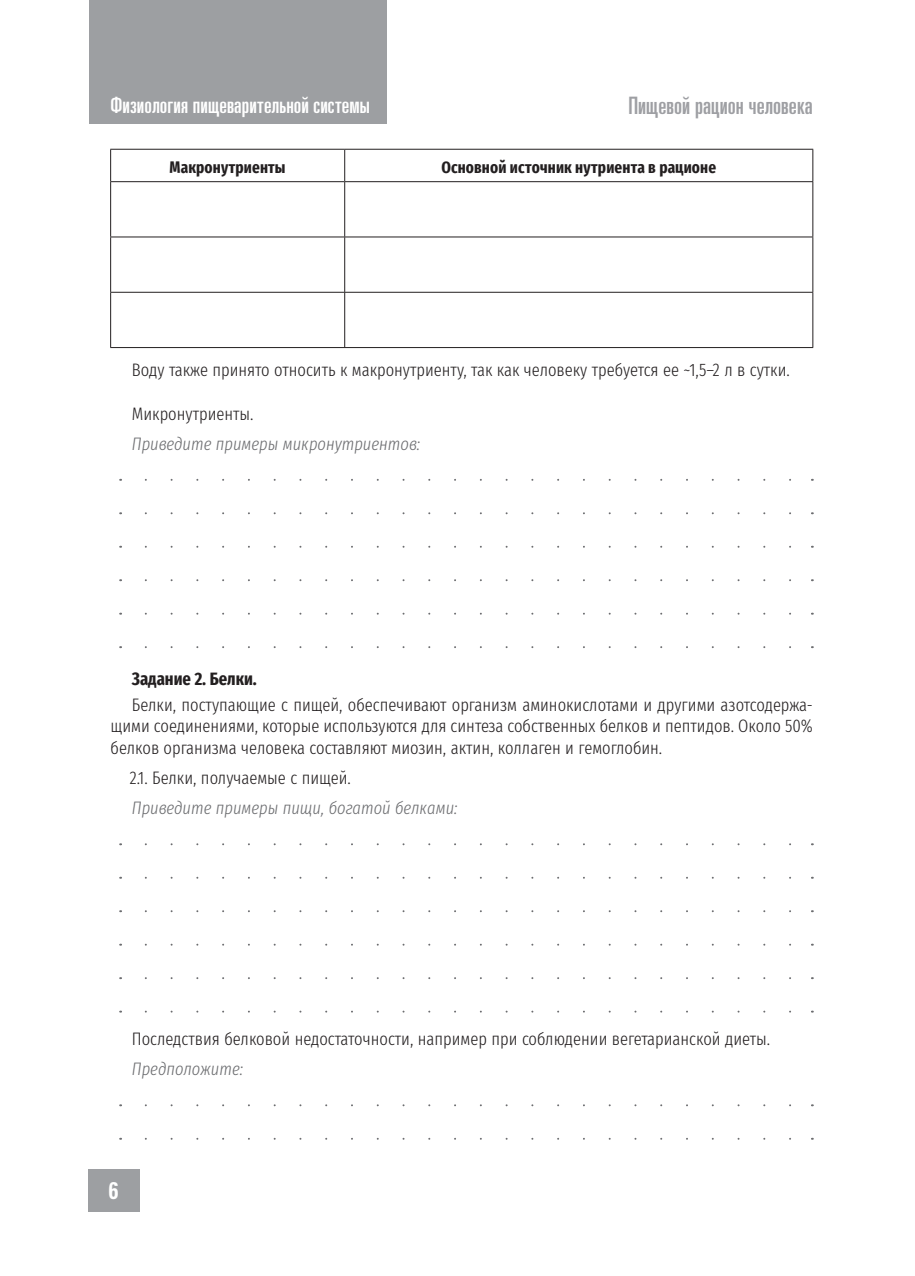
<style>
.page{position:relative;width:915px;height:1276px;background:#fff}
.page>*{position:absolute;margin:0;border:0;box-sizing:border-box;transform-origin:0 0}
.t1{font:ultra-condensed 24px "Partner";color:#9e9fa3}
.t2{font:700 24px "Partner Condensed";color:#fff;scale:.9 1}
.t3{font:ultra-condensed 22.5px "Partner";letter-spacing:.005em;color:#fff}
.t4{font:300 extra-condensed 18px/25.8px "Fira Sans";color:#231f20}
.t5{font:italic 300 extra-condensed 18px/30.2px "Fira Sans";color:#6c6d70}
.t6{font:700 extra-condensed 16.5px "Fira Sans";letter-spacing:.005em;color:#231f20}
.s1{font-style:normal;color:#231f20}
.s2{font-weight:700}
.s3{font-style:italic;color:#6c6d70}
</style>
<div class="page">
<div style="left:89px;top:0;width:298px;height:123px;background:#9d9fa2"></div>
<div style="left:88px;top:1169px;width:51px;height:43px;background:#9d9fa2"></div>
<svg style="left:146px;top:479px;width:645px;height:2px"></svg>
<svg style="left:146px;top:512px;width:645px;height:2px"></svg>
<svg style="left:146px;top:546px;width:645px;height:2px"></svg>
<svg style="left:146px;top:579px;width:645px;height:2px"></svg>
<svg style="left:146px;top:613px;width:645px;height:1px"></svg>
<svg style="left:146px;top:646px;width:645px;height:2px"></svg>
<svg style="left:146px;top:843px;width:645px;height:2px"></svg>
<svg style="left:146px;top:877px;width:645px;height:1px"></svg>
<svg style="left:146px;top:910px;width:645px;height:2px"></svg>
<svg style="left:146px;top:943px;width:645px;height:2px"></svg>
<svg style="left:146px;top:977px;width:645px;height:2px"></svg>
<svg style="left:146px;top:1010px;width:645px;height:2px"></svg>
<svg style="left:146px;top:1104px;width:645px;height:2px"></svg>
<svg style="left:146px;top:1137px;width:645px;height:2px"></svg>
<hr style="left:344px;top:150px;width:1px;height:31px;background:#231f20">
<hr style="left:344px;top:182px;width:1px;height:55px;background:#231f20">
<hr style="left:110px;top:237px;width:703px;height:1px;background:#231f20">
<hr style="left:344px;top:237px;width:1px;height:55px;background:#231f20">
<hr style="left:110px;top:292px;width:703px;height:1px;background:#231f20">
<hr style="left:344px;top:293px;width:1px;height:54px;background:#231f20">
<hr style="left:110px;top:149px;width:234px;height:1px;background:#231f20">
<hr style="left:110px;top:150px;width:1px;height:31px;background:#231f20">
<hr style="left:344px;top:149px;width:469px;height:1px;background:#231f20">
<hr style="left:812px;top:150px;width:1px;height:31px;background:#231f20">
<hr style="left:110px;top:181px;width:234px;height:1px;background:#231f20">
<hr style="left:110px;top:182px;width:1px;height:55px;background:#231f20">
<hr style="left:344px;top:181px;width:469px;height:1px;background:#231f20">
<hr style="left:812px;top:182px;width:1px;height:55px;background:#231f20">
<hr style="left:110px;top:237px;width:1px;height:55px;background:#231f20">
<hr style="left:812px;top:237px;width:1px;height:55px;background:#231f20">
<hr style="left:110px;top:293px;width:1px;height:54px;background:#231f20">
<hr style="left:812px;top:293px;width:1px;height:54px;background:#231f20">
<hr style="left:110px;top:347px;width:703px;height:1px;background:#231f20">
<p class="t3" style="left:111px;top:97px;width:260px">Физиология пищеварительной системы</p>
<p class="t1" style="left:628px;top:97px;width:186px">Пищевой рацион человека</p>
<p class="t6" style="left:170px;top:158px;width:117px">Макронутриенты</p>
<p class="t6" style="left:441px;top:158px;width:276px">Основной источник нутриента в рационе</p>
<p class="t4" style="left:132px;top:357px;width:659px">Воду также принято относить к макронутриенту, так как человеку требуется ее ~1,5–2ࢳл в сутки.</p>
<p class="t5" style="left:132px;top:398px;width:289px"><span class="s1">Микронутриенты.<br></span>Приведите примеры микронутриентов:</p>
<p class="t4" style="left:132px;top:666px;width:682px"><span class="s2">Заданиеࢳ2.ࢳБелки.<br></span>Белки, поступающие с пищей, обеспечивают организм аминокислотами и другими азотсодержа-</p>
<p class="t4" style="left:111px;top:715px;width:703px;line-height:21.6px">щими соединениями, которые используются для синтеза собственных белков и пептидов. Около 50% белков организма человека составляют миозин, актин, коллаген и гемоглобин.</p>
<p class="t5" style="left:130px;top:763px;width:329px"><span class="s1">2.1.ࢳБелки, получаемые с пищей.<br></span>Приведите примеры пищи, богатой белками:</p>
<p class="t4" style="left:132px;top:1024px;width:639px;line-height:30.2px">Последствия белковой недостаточности, например при соблюдении вегетарианской диеты.<br><span class="s3">Предположите:</span></p>
<p class="t2" style="left:109px;top:1182px;width:12px">6</p>
</div>
